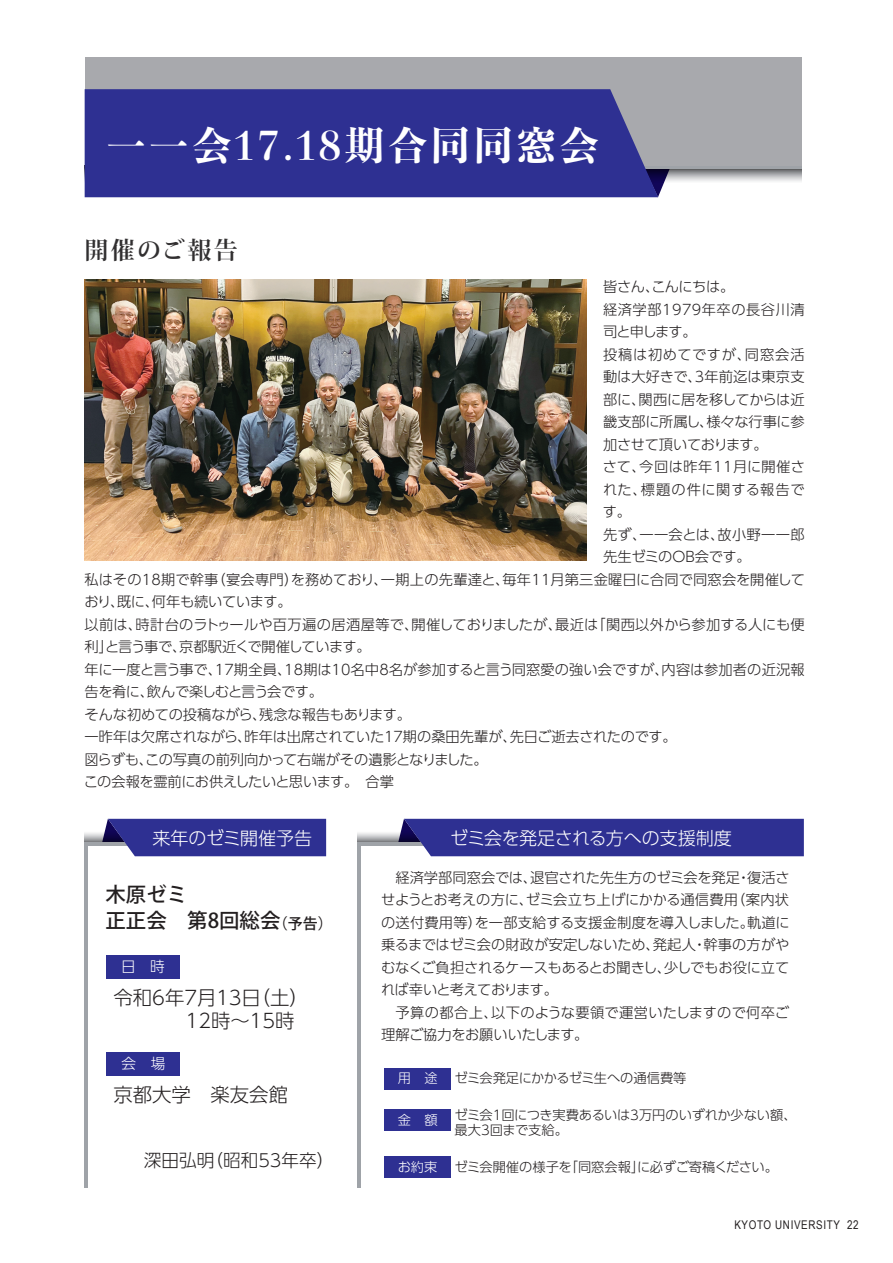
<style>
.page{position:relative;width:893px;height:1263px;background:#fff}
.page>*{position:absolute;margin:0;border:0;box-sizing:border-box;transform-origin:0 0}
.t1{font:39px "P Bunkyu Md Min Std EB";letter-spacing:.1em;color:#fff}
.t2{font:700 24px "Koz Min Pr 6 N";letter-spacing:.09em;color:#312f30}
.t3{font:500 20.4px/26px "Koz Go Pr 6 N";color:#231f20}
.t4{font:300 19.35px/22.6px "UD Shin Go Pro";color:#231f20}
.t5{font:300 18px "UD Shin Go Pro";letter-spacing:-.025em;color:#fff}
.t6{font:300 18px "UD Shin Go Pro";color:#fff}
.t7{font:300 17.55px "UD Shin Go Pro";color:#231f20}
.t8{font:300 14.55px "UD Shin Go Pro";color:#fff}
.t9{font:300 14.25px/22.5px "UD Shin Go Pro";letter-spacing:-.005em;color:#231f20;text-align:justify}
.t10{font:300 14.25px "UD Shin Go Pro";letter-spacing:.015em;color:#231f20}
.t11{font:300 14.25px "UD Shin Go Pro";letter-spacing:-.035em;color:#231f20}
.t12{font:300 14.25px "UD Shin Go Pro";letter-spacing:-.03em;color:#231f20}
.t13{font:300 14.25px "UD Shin Go Pro";letter-spacing:-.045em;color:#231f20}
.t14{font:300 14.25px "UD Shin Go Pro";letter-spacing:.035em;color:#231f20}
.t15{font:300 14.25px "UD Shin Go Pro";letter-spacing:.03em;color:#231f20}
.t16{font:300 14.25px "UD Shin Go Pro";letter-spacing:.025em;color:#231f20}
.t17{font:300 14.25px "UD Shin Go Pro";letter-spacing:.045em;color:#231f20}
.t18{font:300 14.25px "UD Shin Go Pro";letter-spacing:.055em;color:#231f20}
.t19{font:300 14.25px "UD Shin Go Pro";letter-spacing:-.025em;color:#231f20}
.t20{font:300 13.2px/15.3px "UD Shin Go Pro";letter-spacing:-.02em;color:#231f20}
.t21{font:300 13.2px "UD Shin Go Pro";color:#fff}
.t22{font:12px "Arial Narrow";letter-spacing:.055em;color:#231f20}
.s1{font-size:15px}
</style>
<div class="page">
<img style="left:85px;top:280px;width:502px;height:280px">
<svg style="left:358px;top:833px;width:40px;height:9px"></svg>
<svg style="left:658px;top:186px;width:5px;height:11px"></svg>
<svg style="left:658px;top:168px;width:143px;height:18px"></svg>
<div style="left:85px;top:58px;width:716px;height:108px;background:#a8a9ad"></div>
<div style="left:85px;top:89px;width:573px;height:108px;background:#2e3092"></div>
<div style="left:384px;top:1068px;width:67px;height:21px;background:#2e3092"></div>
<div style="left:384px;top:1109px;width:67px;height:22px;background:#2e3092"></div>
<div style="left:384px;top:1156px;width:67px;height:22px;background:#2e3092"></div>
<div style="left:398px;top:819px;width:406px;height:37px;background:#2e3092"></div>
<svg style="left:84px;top:833px;width:17px;height:9px"></svg>
<div style="left:107px;top:955px;width:73px;height:24px;background:#2e3092"></div>
<div style="left:107px;top:1052px;width:73px;height:24px;background:#2e3092"></div>
<svg style="left:101px;top:819px;width:225px;height:37px;background:#383995"></svg>
<h1 class="t1" style="left:106px;top:115px;width:494px">一一会17.18期合同同窓会</h1>
<h2 class="t2" style="left:85px;top:237px;width:155px">開催のご報告</h2>
<p class="t11" style="left:603px;top:275px;width:133px">皆さん、こんにちは。</p>
<p class="t14" style="left:603px;top:298px;width:203px">経済学部1979年卒の長谷川清</p>
<p class="t9" style="left:603px;top:320px;width:95px">司と申します。</p>
<p class="t17" style="left:603px;top:343px;width:203px">投稿は初めてですが、同窓会活</p>
<p class="t9" style="left:603px;top:365px;width:203px">動は大好きで、3年前迄は東京支</p>
<p class="t9" style="left:603px;top:388px;width:203px">部に、関西に居を移してからは近</p>
<p class="t9" style="left:603px;top:410px;width:203px">畿支部に所属し、様々な行事に参</p>
<p class="t19" style="left:603px;top:433px;width:166px">加させて頂いております。</p>
<p class="t15" style="left:603px;top:455px;width:204px">さて、今回は昨年11月に開催さ</p>
<p class="t18" style="left:603px;top:478px;width:203px">れた、標題の件に関する報告で</p>
<p class="t9" style="left:603px;top:500px;width:30px">す。</p>
<p class="t16" style="left:603px;top:523px;width:203px">先ず、一一会とは、故小野一一郎</p>
<p class="t9" style="left:603px;top:545px;width:149px">先生ゼミのOB会です。</p>
<p class="t10" style="left:85px;top:568px;width:722px">私はその18期で幹事（宴会専門）を務めており、一期上の先輩達と、毎年11月第三金曜日に合同で同窓会を開催して</p>
<p class="t9" style="left:84px;top:590px;width:209px">おり、既に、何年も続いています。</p>
<p class="t9" style="left:85px;top:613px;width:722px">以前は、時計台のラトゥールや百万遍の居酒屋等で、開催しておりましたが、最近は「関西以外から参加する人にも便</p>
<p class="t13" style="left:85px;top:635px;width:288px">利」と言う事で、京都駅近くで開催しています。</p>
<p class="t9" style="left:85px;top:658px;width:722px">年に一度と言う事で、17期全員、18期は10名中8名が参加すると言う同窓愛の強い会ですが、内容は参加者の近況報</p>
<p class="t11" style="left:85px;top:680px;width:240px">告を肴に、飲んで楽しむと言う会です。</p>
<p class="t9" style="left:85px;top:703px;width:328px">そんな初めての投稿ながら、残念な報告もあります。</p>
<p class="t9" style="left:85px;top:725px;width:594px">一昨年は欠席されながら、昨年は出席されていた17期の桑田先輩が、先日ご逝去されたのです。</p>
<p class="t9" style="left:85px;top:748px;width:405px">図らずも、この写真の前列向かって右端がその遺影となりました。</p>
<p class="t12" style="left:84px;top:770px;width:312px">この会報を霊前にお供えしたいと思います。　合掌</p>
<p class="t6" style="left:152px;top:824px;width:161px">来年のゼミ開催予告</p>
<h3 class="t3" style="left:105px;top:882px;width:229px">木原ゼミ　<br>正正会　第8回総会<span class="s1">（予告）</span></h3>
<p class="t8" style="left:121px;top:955px;width:45px">日　時</p>
<h3 class="t4" style="left:186px;top:986px;width:125px;text-indent:-72px">令和6年7月13日（土）<br>12時～15時</h3>
<p class="t8" style="left:121px;top:1052px;width:45px">会　場</p>
<h3 class="t4" style="left:113px;top:1082px;width:176px">京都大学　楽友会館</h3>
<p class="t7" style="left:144px;top:1146px;width:192px">深田弘明（昭和53年卒）</p>
<p class="t5" style="left:450px;top:824px;width:283px">ゼミ会を発足される方への支援制度</p>
<p class="t9" style="left:381px;top:866px;width:410px;text-indent:14px">経済学部同窓会では、退官された先生方のゼミ会を発足・復活させようとお考えの方に、ゼミ会立ち上げにかかる通信費用（案内状の送付費用等）を一部支給する支援金制度を導入しました。軌道に乗るまではゼミ会の財政が安定しないため、発起人・幹事の方がやむなくご負担されるケースもあるとお聞きし、少しでもお役に立てれば幸いと考えております。</p>
<p class="t9" style="left:381px;top:1001px;width:410px;text-indent:14px">予算の都合上、以下のような要領で運営いたしますので何卒ご理解ご協力をお願いいたします。</p>
<p class="t21" style="left:398px;top:1068px;width:41px">用　途</p>
<p class="t20" style="left:454px;top:1070px;width:234px">ゼミ会発足にかかるゼミ生への通信費等</p>
<p class="t20" style="left:454px;top:1106px;width:344px">ゼミ会1回につき実費あるいは3万円のいずれか少ない額、最大3回まで支給。</p>
<p class="t21" style="left:398px;top:1109px;width:41px">金　額</p>
<p class="t21" style="left:398px;top:1156px;width:41px">お約束</p>
<p class="t20" style="left:454px;top:1159px;width:325px">ゼミ会開催の様子を「同窓会報」に必ずご寄稿ください。</p>
<p class="t22" style="left:734px;top:1215px;width:126px">KYOTO UNIVERSITY 22</p>
</div>
